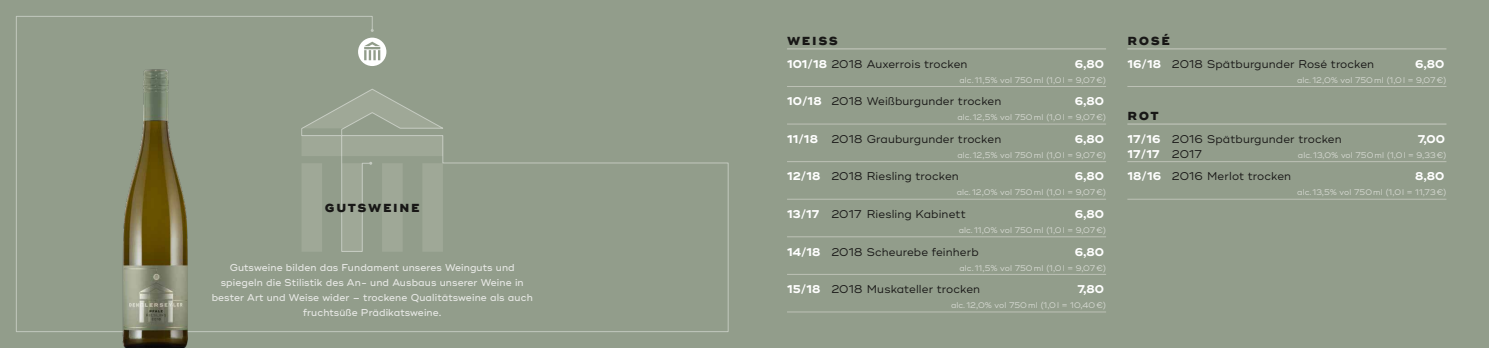
<style>
.page{position:relative;width:1489px;height:348px;background:#fff}
.page>*{position:absolute;margin:0;border:0;box-sizing:border-box;transform-origin:0 0}
._00_überschrift{font:700 16.62px "Ridley Grotesk";letter-spacing:.09em;color:#181716}
._00_sorte{font:700 16.62px "Ridley Grotesk";letter-spacing:.1em;color:#181716}
._00_grundschrift{font:11.25px "Ridley Grotesk";letter-spacing:.01em;color:#181716}
._00_grundschrift-2{font:700 11.25px "Ridley Grotesk";color:#fff}
.t1{font:500 10px/15px "Ridley Grotesk";letter-spacing:.01em;color:#e8e9e6;text-align:center}
._00_grundschrift-3{font:8.12px "Ridley Grotesk";letter-spacing:.01em;color:#d7dad3}
.s1{font-weight:700;color:#fff}
.s2{font-weight:400;color:#181716}
</style>
<div class="page">
<div style="left:0;top:0;width:1488px;height:347px;background:#929d8b"></div>
<hr style="left:787px;top:49px;width:319px;height:1px;background:#c7cac1">
<hr style="left:787px;top:86px;width:319px;height:1px;background:#bdc1b6">
<hr style="left:787px;top:124px;width:319px;height:1px;background:#bdc1b6">
<hr style="left:787px;top:161px;width:319px;height:1px;background:#bdc1b6">
<hr style="left:787px;top:199px;width:319px;height:1px;background:#bdc1b6">
<hr style="left:787px;top:236px;width:319px;height:1px;background:#bdc1b6">
<hr style="left:787px;top:274px;width:319px;height:1px;background:#bdc1b6">
<hr style="left:787px;top:311px;width:319px;height:1px;background:#bdc1b6">
<hr style="left:1127px;top:49px;width:319px;height:1px;background:#c7cac1">
<hr style="left:1127px;top:86px;width:319px;height:1px;background:#bdc1b6">
<hr style="left:1127px;top:124px;width:319px;height:1px;background:#c7cac1">
<hr style="left:1127px;top:161px;width:319px;height:1px;background:#bdc1b6">
<hr style="left:1127px;top:199px;width:319px;height:1px;background:#bdc1b6">
<svg style="left:16px;top:16px;width:713px;height:316px"></svg>
<svg style="left:358px;top:38px;width:28px;height:28px"></svg>
<img style="left:116px;top:36px;width:80px;height:311px">
<p class="_00_sorte" style="left:325px;top:196px;width:96px">gutsweine</p>
<p class="t1" style="left:212px;top:259px;width:322px">Gutsweine bilden das Fundament unseres Weinguts und spiegeln die Stilistik des An- und Ausbaus unserer Weine in bester Art und Weise wider – trockene Qualitätsweine als auch fruchtsüße Prädikatsweine.</p>
<p class="_00_überschrift" style="left:787px;top:29px;width:52px">weiss</p>
<p class="_00_grundschrift" style="left:787px;top:57px;width:182px"><span class="s1">101/18</span> 2018 Auxerrois trocken</p>
<p class="_00_grundschrift-2" style="left:1074px;top:57px;width:31px">6,80</p>
<p class="_00_grundschrift-3" style="left:959px;top:75px;width:148px">alc. 11,5% vol 750ml (1,0 l = 9,07€)</p>
<p class="_00_grundschrift" style="left:787px;top:94px;width:216px"><span class="s1">10/18</span> 2018 Weißburgunder trocken</p>
<p class="_00_grundschrift-2" style="left:1074px;top:94px;width:31px">6,80</p>
<p class="_00_grundschrift-3" style="left:957px;top:112px;width:150px">alc. 12,5% vol 750ml (1,0 l = 9,07€)</p>
<p class="_00_grundschrift" style="left:787px;top:132px;width:216px"><span class="s1">11/18</span> 2018 Grauburgunder trocken</p>
<p class="_00_grundschrift-2" style="left:1074px;top:132px;width:31px">6,80</p>
<p class="_00_grundschrift-3" style="left:957px;top:150px;width:150px">alc. 12,5% vol 750ml (1,0 l = 9,07€)</p>
<p class="_00_grundschrift" style="left:787px;top:169px;width:173px"><span class="s1">12/18</span> 2018 Riesling trocken</p>
<p class="_00_grundschrift-2" style="left:1074px;top:169px;width:31px">6,80</p>
<p class="_00_grundschrift-3" style="left:956px;top:187px;width:151px">alc. 12,0% vol 750ml (1,0 l = 9,07€)</p>
<p class="_00_grundschrift" style="left:787px;top:207px;width:180px"><span class="s1">13/17</span> 2017 Riesling Kabinett</p>
<p class="_00_grundschrift-2" style="left:1074px;top:207px;width:31px">6,80</p>
<p class="_00_grundschrift-3" style="left:958px;top:225px;width:149px">alc. 11,0% vol 750ml (1,0 l = 9,07€)</p>
<p class="_00_grundschrift" style="left:787px;top:244px;width:193px"><span class="s1">14/18</span> 2018 Scheurebe feinherb</p>
<p class="_00_grundschrift-2" style="left:1074px;top:244px;width:31px">6,80</p>
<p class="_00_grundschrift-3" style="left:959px;top:262px;width:148px">alc. 11,5% vol 750ml (1,0 l = 9,07€)</p>
<p class="_00_grundschrift" style="left:787px;top:282px;width:195px"><span class="s1">15/18</span> 2018 Muskateller trocken</p>
<p class="_00_grundschrift-2" style="left:1077px;top:282px;width:28px">7,80</p>
<p class="_00_grundschrift-3" style="left:951px;top:300px;width:156px">alc. 12,0% vol 750ml (1,0 l = 10,40 €)</p>
<p class="_00_überschrift" style="left:1127px;top:29px;width:44px">rosé</p>
<p class="_00_grundschrift" style="left:1127px;top:57px;width:248px"><span class="s1">16/18</span> 2018 Spätburgunder Rosé trocken</p>
<p class="_00_grundschrift-2" style="left:1414px;top:57px;width:31px">6,80</p>
<p class="_00_grundschrift-3" style="left:1296px;top:75px;width:151px">alc. 12,0% vol 750ml (1,0 l = 9,07€)</p>
<p class="_00_überschrift" style="left:1127px;top:104px;width:33px">rot</p>
<p class="_00_grundschrift" style="left:1127px;top:132px;width:216px"><span class="s1">17/16</span> 2016 Spätburgunder trocken</p>
<p class="_00_grundschrift-2" style="left:1417px;top:132px;width:29px">7,00</p>
<p class="_00_grundschrift-2" style="left:1127px;top:147px;width:76px">17/17 <span class="s2">2017</span></p>
<p class="_00_grundschrift-3" style="left:1297px;top:150px;width:150px">alc. 13,0% vol 750ml (1,0 l = 9,33€)</p>
<p class="_00_grundschrift" style="left:1127px;top:169px;width:165px"><span class="s1">18/16</span> 2016 Merlot trocken</p>
<p class="_00_grundschrift-2" style="left:1414px;top:169px;width:31px">8,80</p>
<p class="_00_grundschrift-3" style="left:1297px;top:187px;width:151px">alc. 13,5% vol 750ml (1,0 l = 11,73€)</p>
</div>
